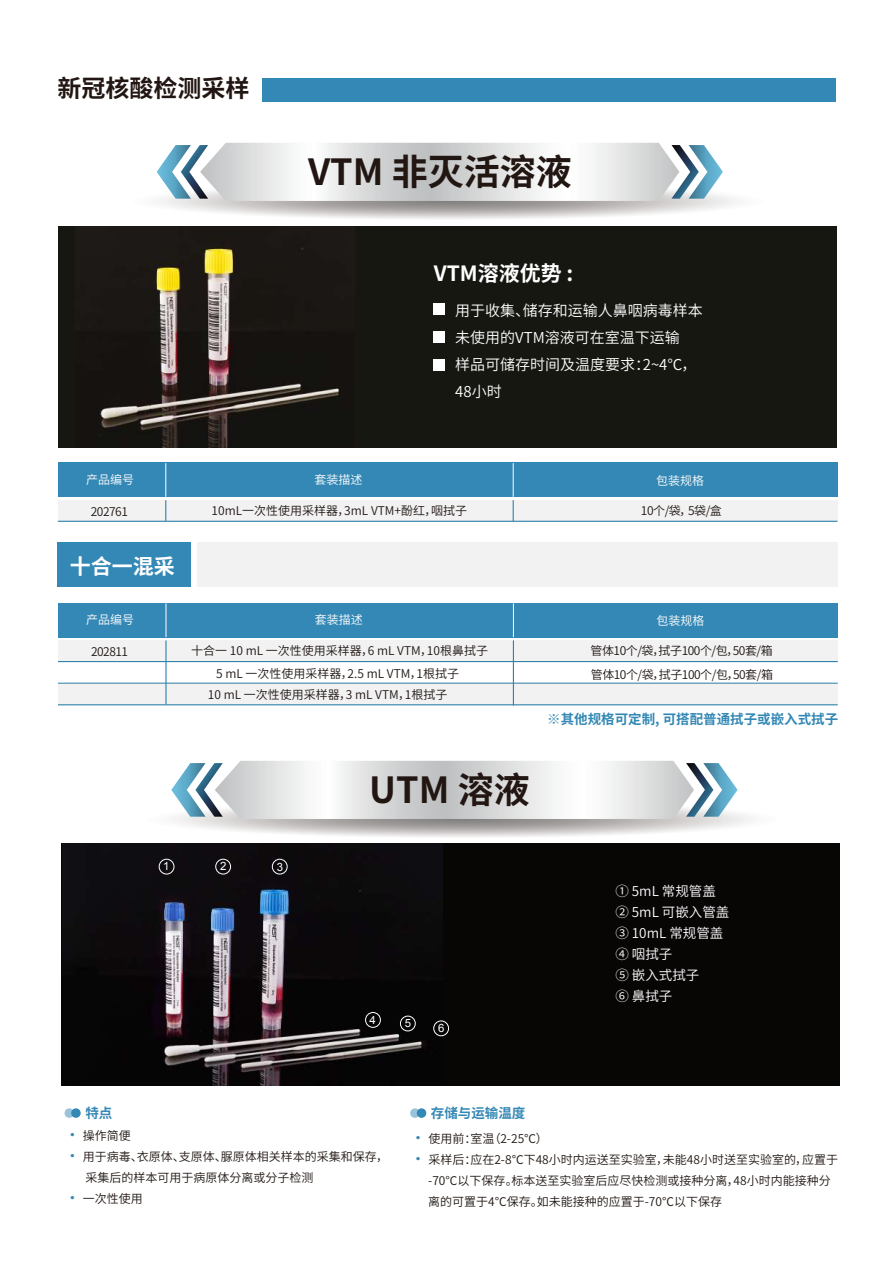
<style>
.page{position:relative;width:893px;height:1263px;background:#fff}
.page>*{position:absolute;margin:0;border:0;box-sizing:border-box;transform-origin:0 0}
.t1{font:700 36px "Source Han Sans CN";color:#221612}
.t2{font:700 24px "Source Han Sans CN";color:#221612}
.t3{font:700 21px "Source Han Sans CN";color:#fff}
.t4{font:15px/27px "Source Han Sans CN";color:#fff}
.t5{font:13.5px/21px "Source Han Sans CN";color:#fff}
.t6{font:700 13.5px "Source Han Sans CN";color:#3488b5}
.t7{font:12px/21px "Source Han Sans CN";color:#211814}
.t8{font:12px/23.2px "Source Han Sans CN";letter-spacing:-.04em;color:#211814}
.t9{font:12px "Source Han Sans CN";color:#fff}
.t10{font:11.4px "Arial";color:#fff}
.s1{font-family:"Sim Sun";font-size:13.5px;color:#3488b5}
</style>
<div class="page">
<div style="left:263px;top:78px;width:573px;height:23px;background:#3488b5"></div>
<svg style="left:144px;top:799px;width:637px;height:39px"></svg>
<svg style="left:171px;top:761px;width:567px;height:58px"></svg>
<svg style="left:410px;top:1108px;width:10px;height:10px"></svg>
<div style="left:417px;top:1108px;width:9px;height:10px;background:#3488b5;border-radius:50%"></div>
<div style="left:61px;top:843px;width:779px;height:243px;background:#080505"></div>
<img style="left:62px;top:843px;width:381px;height:243px">
<div style="left:159px;top:859px;width:15px;height:15px;border:1px solid #fff;border-radius:50%"></div>
<div style="left:215px;top:859px;width:16px;height:15px;border:1px solid #fff;border-radius:50%"></div>
<div style="left:272px;top:859px;width:16px;height:15px;border:1px solid #fff;border-radius:50%"></div>
<div style="left:365px;top:1012px;width:16px;height:16px;border:1px solid #fff;border-radius:50%"></div>
<div style="left:400px;top:1016px;width:16px;height:15px;border:1px solid #fff;border-radius:50%"></div>
<div style="left:433px;top:1020px;width:16px;height:16px;border:1px solid #fff;border-radius:50%"></div>
<svg style="left:65px;top:1108px;width:9px;height:10px"></svg>
<div style="left:71px;top:1108px;width:10px;height:10px;background:#3488b5;border-radius:50%"></div>
<svg style="left:129px;top:182px;width:637px;height:38px"></svg>
<svg style="left:157px;top:143px;width:566px;height:58px"></svg>
<div style="left:58px;top:226px;width:779px;height:221px;background:#171712"></div>
<div style="left:434px;top:304px;width:11px;height:11px;background:#fff"></div>
<div style="left:434px;top:331px;width:11px;height:12px;background:#fff"></div>
<div style="left:434px;top:359px;width:11px;height:11px;background:#fff"></div>
<div style="left:58px;top:543px;width:133px;height:44px;background:#3488b5"></div>
<div style="left:198px;top:543px;width:640px;height:44px;background:#f2f2f3"></div>
<div style="left:58px;top:603px;width:780px;height:34px;background:#3488b5"></div>
<div style="left:58px;top:640px;width:779px;height:21px;background:#f2f2f3"></div>
<hr style="left:166px;top:603px;width:1px;height:34px;background:#fff">
<hr style="left:58px;top:683px;width:780px;height:1px;background:#3281ab">
<hr style="left:58px;top:661px;width:780px;height:1px;background:#3281ab">
<div style="left:58px;top:683px;width:779px;height:22px;background:#f2f2f3"></div>
<hr style="left:58px;top:704px;width:780px;height:1px;background:#3281ab">
<hr style="left:165px;top:640px;width:2px;height:64px;background:#3281ab">
<hr style="left:513px;top:603px;width:1px;height:34px;background:#fff">
<hr style="left:513px;top:640px;width:1px;height:65px;background:#3281ab">
<div style="left:58px;top:463px;width:779px;height:34px;background:#3488b5"></div>
<div style="left:58px;top:500px;width:779px;height:21px;background:#f2f2f3"></div>
<hr style="left:165px;top:463px;width:1px;height:34px;background:#fff">
<hr style="left:58px;top:521px;width:779px;height:1px;background:#3281ab">
<svg style="left:165px;top:500px;width:1px;height:21px"></svg>
<hr style="left:513px;top:463px;width:1px;height:34px;background:#fff">
<svg style="left:513px;top:500px;width:1px;height:21px"></svg>
<img style="left:97px;top:247px;width:243px;height:200px">
<h2 class="t2" style="left:57px;top:75px;width:193px">新冠核酸检测采样</h2>
<h1 class="t1" style="left:308px;top:152px;width:265px">VTM 非灭活溶液</h1>
<h3 class="t3" style="left:434px;top:261px;width:141px">VTM溶液优势 :</h3>
<p class="t4" style="left:455px;top:298px;width:249px">用于收集、储存和运输人鼻咽病毒样本未使用的VTM溶液可在室温下运输<br>样品可储存时间及温度要求：2~4℃，<br>48小时</p>
<p class="t9" style="left:86px;top:473px;width:49px">产品编号</p>
<p class="t9" style="left:314px;top:473px;width:49px">套装描述</p>
<p class="t9" style="left:656px;top:473px;width:49px">包装规格</p>
<p class="t7" style="left:212px;top:500px;width:257px">10mL一次性使用采样器，3mL VTM+酚红，咽拭子</p>
<p class="t7" style="left:641px;top:500px;width:83px">10个/袋，5袋/盒</p>
<p class="t7" style="left:91px;top:501px;width:39px">202761</p>
<h3 class="t3" style="left:70px;top:554px;width:106px">十合一混采</h3>
<p class="t9" style="left:86px;top:613px;width:49px">产品编号</p>
<p class="t9" style="left:315px;top:613px;width:49px">套装描述</p>
<p class="t9" style="left:656px;top:614px;width:49px">包装规格</p>
<p class="t7" style="left:91px;top:641px;width:39px">202811</p>
<p class="t6" style="left:85px;top:1105px;width:28px">特点</p>
<p class="t7" style="left:191px;top:640px;width:298px;line-height:22.5px;text-align:center">十合一 10 mL 一次性使用采样器，6 mL VTM，10根鼻拭子<br>5 mL 一次性使用采样器，2.5 mL VTM，1根拭子</p>
<p class="t7" style="left:208px;top:684px;width:241px">10 mL 一次性使用采样器，3 mL VTM，1根拭子</p>
<h1 class="t1" style="left:369px;top:770px;width:162px">UTM 溶液</h1>
<p class="t8" style="left:591px;top:640px;width:184px">管体10个/袋，拭子100个/包，50套/箱管体10个/袋，拭子100个/包，50套/箱</p>
<p class="t6" style="left:547px;top:711px;width:292px">※其他规格可定制, 可搭配普通拭子或嵌入式拭子</p>
<p class="t10" style="left:163px;top:859px;width:8px">1</p>
<p class="t10" style="left:220px;top:859px;width:8px">2</p>
<p class="t10" style="left:277px;top:860px;width:8px">3</p>
<p class="t10" style="left:370px;top:1012px;width:8px">4</p>
<p class="t10" style="left:405px;top:1016px;width:8px">5</p>
<p class="t10" style="left:438px;top:1020px;width:8px">6</p>
<p class="t5" style="left:615px;top:881px;width:116px">① 5mL 常规管盖<br>② 5mL 可嵌入管盖<br>③ 10mL 常规管盖<br>④ 咽拭子<br>⑤ 嵌入式拭子<br>⑥ 鼻拭子</p>
<p class="t6" style="left:431px;top:1105px;width:96px">存储与运输温度</p>
<p class="t7" style="left:69px;top:1125px;width:63px"><span class="s1">•</span> 操作简便</p>
<p class="t7" style="left:85px;top:1146px;width:304px;text-indent:-16px"><span class="s1">•</span> 用于病毒、衣原体、支原体、脲原体相关样本的采集和保存，采集后的样本可用于病原体分离或分子检测</p>
<p class="t7" style="left:69px;top:1188px;width:75px"><span class="s1">•</span> 一次性使用</p>
<p class="t7" style="left:415px;top:1128px;width:134px"><span class="s1">•</span> 使用前：室温（2-25℃）</p>
<p class="t7" style="left:428px;top:1149px;width:411px;text-indent:-13px"><span class="s1">•</span> 采样后：应在2-8℃下48小时内运送至实验室，未能48小时送至实验室的，应置于-70℃以下保存。标本送至实验室后应尽快检测或接种分离，48小时内能接种分离的可置于4℃保存。如未能接种的应置于-70℃以下保存</p>
</div>
